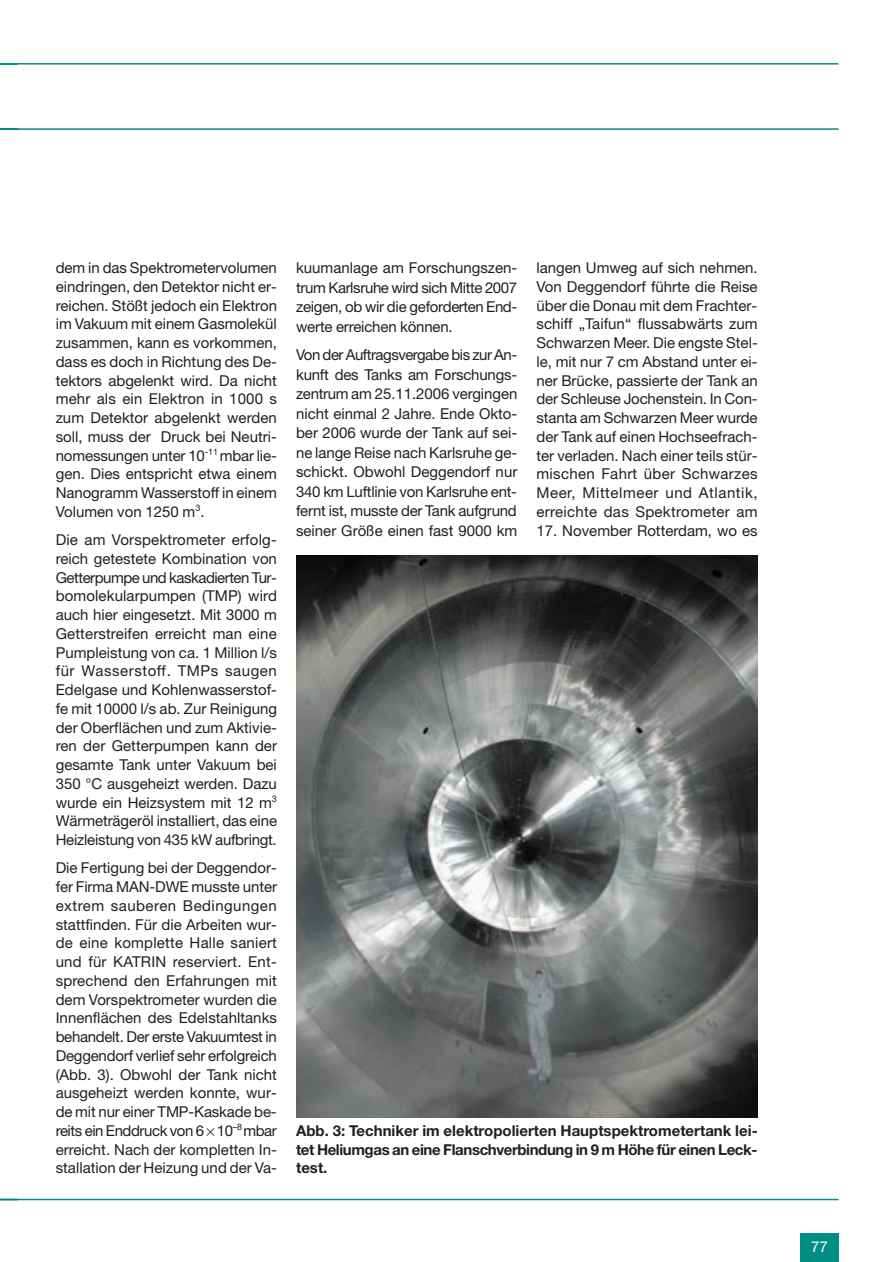
<style>
.page{position:relative;width:893px;height:1262px;background:#fff}
.page>*{position:absolute;margin:0;border:0;box-sizing:border-box;transform-origin:0 0}
.t1{font:15px/18.8px "Helvetica Neue";color:#231f20;text-align:justify}
.t2{font:700 15px/18.8px "Helvetica Neue";letter-spacing:-.025em;color:#231f20;text-align:justify}
.t3{font:15px "Helvetica Neue";color:#fff}
</style>
<div class="page">
<div style="left:800px;top:1233px;width:38px;height:29px;background:#008e84"></div>
<hr style="left:0;top:63px;width:838px;height:2px;background:#008e84">
<hr style="left:0;top:128px;width:838px;height:2px;background:#008e84">
<hr style="left:0;top:1198px;width:838px;height:2px;background:#008e84">
<svg style="left:0;top:1198px;width:17px;height:1px"></svg>
<img style="left:296px;top:555px;width:461px;height:562px">
<p class="t1" style="left:56px;top:260px;width:223px">dem in das Spektrometervolumen eindringen, den Detektor nicht er&shy;reichen. Stößt jedoch ein Elektron im Vakuum mit einem Gasmolekül zusammen, kann es vorkommen, dass es doch in Richtung des De&shy;tektors abgelenkt wird. Da nicht mehr als ein Elektron in 1000 s zum Detektor abgelenkt werden soll, muss der Druck bei Neutri&shy;nomessungen unter 10<sup>-11</sup> mbar lie&shy;gen. Dies entspricht etwa einem Nanogramm Wasserstoff in einem Volumen von 1250 m<sup>3</sup>.</p>
<p class="t1" style="left:56px;top:532px;width:223px">Die am Vorspektrometer erfolg&shy;reich getestete Kombination von Getterpumpe und kaskadierten Tur&shy;bomolekularpumpen (TMP) wird auch hier eingesetzt. Mit 3000 m Getterstreifen erreicht man eine Pumpleistung von ca. 1 Million l/s für Wasserstoff. TMPs saugen Edelgase und Kohlenwasserstof&shy;fe mit 10000 l/s ab. Zur Reinigung der Oberflächen und zum Aktivie&shy;ren der Getterpumpen kann der gesamte Tank unter Vakuum bei 350 °C ausgeheizt werden. Dazu wurde ein Heizsystem mit 12 m<sup>3<br></sup>Wärmeträgeröl installiert, das eine Heizleistung von 435 kW aufbringt.</p>
<p class="t1" style="left:56px;top:860px;width:223px">Die Fertigung bei der Deggendor&shy;fer Firma MAN-DWE musste unter extrem sauberen Bedingungen stattfinden. Für die Arbeiten wur&shy;de eine komplette Halle saniert und für KATRIN reserviert. Ent&shy;sprechend den Erfahrungen mit dem Vorspektrometer wurden die Innenflächen des Edelstahltanks behandelt. Der erste Vakuumtest in Deggendorf verlief sehr erfolgreich (Abb. 3). Obwohl der Tank nicht ausgeheizt werden konnte, wur&shy;de mit nur einer TMP-Kaskade be&shy;reits ein Enddruck von 6 10<sup>–8</sup> mbar erreicht. Nach der kompletten In&shy;stallation der Heizung und der Va-</p>
<p class="t1" style="left:296px;top:259px;width:223px;line-height:19.5px">kuumanlage am Forschungszen&shy;trum Karlsruhe wird sich Mitte 2007 zeigen, ob wir die geforderten End&shy;werte erreichen können.</p>
<p class="t1" style="left:296px;top:347px;width:223px;line-height:19.5px">Von der Auftragsvergabe bis zur An&shy;kunft des Tanks am Forschungs&shy;zentrum am 25.11.2006 vergingen nicht einmal 2 Jahre. Ende Okto&shy;ber 2006 wurde der Tank auf sei&shy;ne lange Reise nach Karlsruhe ge&shy;schickt. Obwohl Deggendorf nur 340 km Luftlinie von Karlsruhe ent&shy;fernt ist, musste der Tank aufgrund seiner Größe einen fast 9000 km</p>
<p class="t1" style="left:536px;top:260px;width:223px">langen Umweg auf sich nehmen.<br>Von Deggendorf führte die Reise über die Donau mit dem Frachter&shy;schiff „Taifun“ flussabwärts zum Schwarzen Meer. Die engste Stel&shy;le, mit nur 7 cm Abstand unter ei&shy;ner Brücke, passierte der Tank an der Schleuse Jochenstein. In Con&shy;stanta am Schwarzen Meer wurde der Tank auf einen Hochseefrach&shy;ter verladen. Nach einer teils stür&shy;mischen Fahrt über Schwarzes Meer, Mittelmeer und Atlantik, erreichte das Spektrometer am</p>
<p class="t1" style="left:536px;top:522px;width:223px">17. November Rotterdam, wo es</p>
<p class="t2" style="left:296px;top:1122px;width:463px">Abb. 3: Techniker im elektropolierten Hauptspektrometertank lei&shy;tet Heliumgas an eine Flanschverbindung in 9 m Höhe für einen Leck&shy;test.</p>
<p class="t3" style="left:811px;top:1241px;width:18px">77</p>
</div>
